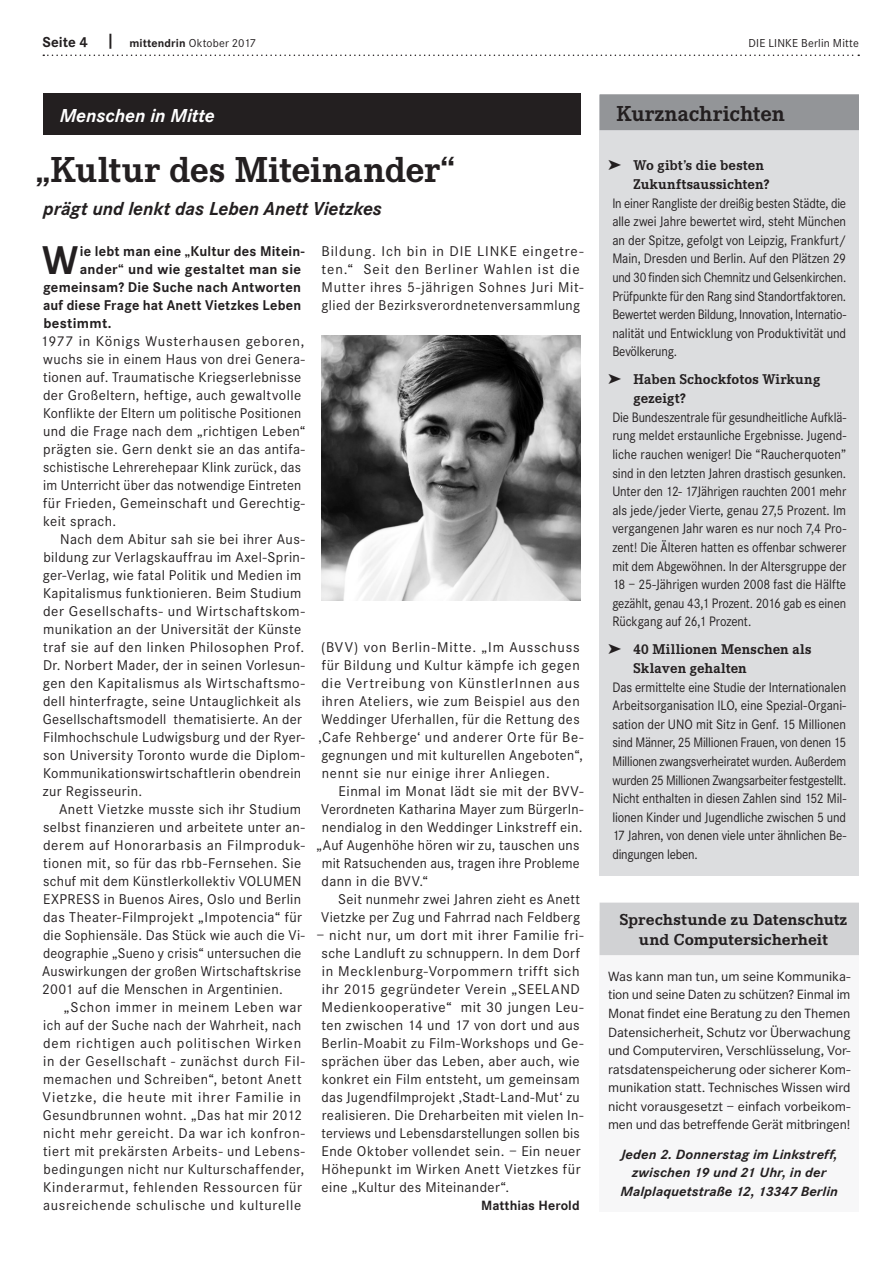
<style>
.page{position:relative;width:893px;height:1263px;background:#fff}
.page>*{position:absolute;margin:0;border:0;box-sizing:border-box;transform-origin:0 0}
.t1{font:700 41.7px "Corporate S";color:#231f20}
.t2{font:700 37.5px "Corporate E";letter-spacing:-.01em;color:#231f20}
.t3{font:700 22.5px "Corporate E";color:#231f20}
.t4{font:italic 700 19.5px "Corporate S";letter-spacing:-.005em;color:#231f20}
.t5{font:italic 700 19.5px "Corporate S";letter-spacing:-.005em;color:#fff}
.t6{font:700 16.5px/19.8px "Corporate E";color:#231f20;text-align:center;scale:1.06 1}
.t7{font:14.7px/18px "Corporate S";letter-spacing:.03em;color:#231f20}
.t8{font:14.7px/18px "Corporate S";letter-spacing:.05em;color:#231f20}
.t9{font:700 14.7px "Corporate S";letter-spacing:.02em;color:#231f20}
.t10{font:700 14.7px/19px "Corporate E";letter-spacing:.01em;color:#231f20}
.t11{font:14.7px "Corporate S";letter-spacing:.03em;color:#231f20;scale:.96 1}
.t12{font:14.25px/18.6px "Corporate S";letter-spacing:-.01em;color:#231f20;text-align:justify;scale:.89 1}
.t13{font:14.25px/18.6px "Corporate S";letter-spacing:-.01em;color:#231f20;text-align:justify;scale:.91 1}
.t14{font:14.25px/18.6px "Corporate S";letter-spacing:-.01em;color:#231f20;text-align:justify;scale:.9 1}
.t15{font:13.95px/18.6px "Corporate S";letter-spacing:-.01em;color:#231f20;text-align:justify;scale:1.06 1}
.t16{font:italic 700 13.95px/18.6px "Corporate S";letter-spacing:.005em;color:#231f20;text-align:center;scale:1.06 1}
.t17{font:700 13.95px "Corporate S";letter-spacing:.005em;color:#231f20}
.t18{font:12px "Corporate S";letter-spacing:.015em;color:#231f20}
.s1{font-weight:700;font-size:15px}
.s2{font-weight:700}
</style>
<div class="page">
<svg style="left:43px;top:55px;width:816px;height:1px"></svg>
<div style="left:600px;top:95px;width:259px;height:781px;background:#dcdddf"></div>
<div style="left:600px;top:94px;width:259px;height:36px;background:#939598"></div>
<div style="left:43px;top:94px;width:538px;height:41px;background:#231f20"></div>
<img style="left:321px;top:336px;width:259px;height:265px">
<div style="left:600px;top:921px;width:259px;height:291px;background:#f7f7f8"></div>
<div style="left:600px;top:903px;width:259px;height:52px;background:#d1d2d4"></div>
<p class="t18" style="left:43px;top:36px;width:215px"><span class="s1">Seite 4 |</span> <span class="s2">mittendrin</span> Oktober 2017</p>
<p class="t18" style="left:749px;top:36px;width:112px">DIE LINKE Berlin Mitte</p>
<h3 class="t5" style="left:60px;top:104px;width:157px">Menschen in Mitte</h3>
<h2 class="t2" style="left:36px;top:148px;width:421px">„Kultur des Miteinander“</h2>
<h3 class="t4" style="left:43px;top:197px;width:340px">prägt und lenkt das Leben Anett Vietzkes</h3>
<h1 class="t1" style="left:42px;top:236px;width:38px">W</h1>
<p class="t9" style="left:80px;top:242px;width:226px">ie lebt man eine „Kultur des Mitein-</p>
<p class="t8" style="left:321px;top:242px;width:264px">Bildung. Ich bin in DIE LINKE eingetre&shy;ten.“ Seit den Berliner Wahlen ist die Mutter ihres 5-jährigen Sohnes Juri Mit&shy;glied der Bezirksverordnetenversammlung</p>
<p class="t9" style="left:80px;top:260px;width:223px">ander“ und wie gestaltet man sie</p>
<p class="t9" style="left:43px;top:278px;width:260px">gemeinsam? Die Suche nach Antworten</p>
<p class="t9" style="left:43px;top:296px;width:260px">auf diese Frage hat Anett Vietzkes Leben</p>
<p class="t9" style="left:43px;top:314px;width:70px">bestimmt.</p>
<p class="t7" style="left:41px;top:332px;width:266px">1977 in Königs Wusterhausen geboren, wuchs sie in einem Haus von drei Genera&shy;tionen auf. Traumatische Kriegserlebnisse der Großeltern, heftige, auch gewaltvolle Konflikte der Eltern um politische Positionen und die Frage nach dem „richtigen Leben“ prägten sie. Gern denkt sie an das antifa&shy;schistische Lehrerehepaar Klink zurück, das im Unterricht über das notwendige Eintreten für Frieden, Gemeinschaft und Gerechtig&shy;keit sprach.</p>
<p class="t7" style="left:43px;top:530px;width:264px;text-indent:17px">Nach dem Abitur sah sie bei ihrer Aus&shy;bildung zur Verlagskauffrau im Axel-Sprin&shy;ger-Verlag, wie fatal Politik und Medien im Kapitalismus funktionieren. Beim Studium der Gesellschafts- und Wirtschaftskom&shy;munikation an der Universität der Künste traf sie auf den linken Philosophen Prof.<br>Dr. Norbert Mader, der in seinen Vorlesun&shy;gen den Kapitalismus als Wirtschaftsmo&shy;dell hinterfragte, seine Untauglichkeit als Gesellschaftsmodell thematisierte. An der Filmhochschule Ludwigsburg und der Ryer&shy;son University Toronto wurde die Diplom-Kommunikationswirtschaftlerin obendrein zur Regisseurin.</p>
<p class="t7" style="left:42px;top:800px;width:264px;text-indent:17px">Anett Vietzke musste sich ihr Studium selbst finanzieren und arbeitete unter an&shy;derem auf Honorarbasis an Filmproduk&shy;tionen mit, so für das rbb-Fernsehen. Sie schuf mit dem Künstlerkollektiv VOLUMEN EXPRESS in Buenos Aires, Oslo und Berlin das Theater-Filmprojekt „Impotencia“ für die Sophiensäle. Das Stück wie auch die Vi&shy;deographie „Sueno y crisis“ untersuchen die Auswirkungen der großen Wirtschaftskrise 2001 auf die Menschen in Argentinien.</p>
<p class="t7" style="left:43px;top:998px;width:264px;text-indent:21px">„Schon immer in meinem Leben war ich auf der Suche nach der Wahrheit, nach dem richtigen auch politischen Wirken in der Gesellschaft - zunächst durch Fil&shy;memachen und Schreiben“, betont Anett Vietzke, die heute mit ihrer Familie in Gesundbrunnen wohnt. „Das hat mir 2012 nicht mehr gereicht. Da war ich konfron&shy;tiert mit prekärsten Arbeits- und Lebens&shy;bedingungen nicht nur Kulturschaffender, Kinderarmut, fehlenden Ressourcen für ausreichende schulische und kulturelle</p>
<p class="t7" style="left:319px;top:638px;width:266px">(BVV) von Berlin-Mitte. „Im Ausschuss für Bildung und Kultur kämpfe ich gegen die Vertreibung von KünstlerInnen aus ihren Ateliers, wie zum Beispiel aus den Weddinger Uferhallen, für die Rettung des ‚Cafe Rehberge‘ und anderer Orte für Be&shy;gegnungen und mit kulturellen Angeboten“, nennt sie nur einige ihrer Anliegen.</p>
<p class="t7" style="left:339px;top:782px;width:246px">Einmal im Monat lädt sie mit der BVV-</p>
<p class="t7" style="left:321px;top:800px;width:264px">Verordneten Katharina Mayer zum BürgerIn-</p>
<p class="t7" style="left:322px;top:818px;width:262px">nendialog in den Weddinger Linkstreff ein.</p>
<p class="t7" style="left:317px;top:836px;width:264px">„Auf Augenhöhe hören wir zu, tauschen uns</p>
<p class="t11" style="left:322px;top:855px;width:270px">mit Ratsuchenden aus, tragen ihre Probleme</p>
<p class="t7" style="left:322px;top:872px;width:108px">dann in die BVV.“</p>
<p class="t7" style="left:338px;top:890px;width:243px">Seit nunmehr zwei Jahren zieht es Anett</p>
<p class="t7" style="left:321px;top:908px;width:260px">Vietzke per Zug und Fahrrad nach Feldberg</p>
<p class="t7" style="left:322px;top:926px;width:264px;text-indent:-5px">– nicht nur, um dort mit ihrer Familie fri&shy;sche Landluft zu schnuppern. In dem Dorf in Mecklenburg-Vorpommern trifft sich ihr 2015 gegründeter Verein „SEELAND Medienkooperative“ mit 30 jungen Leu&shy;ten zwischen 14 und 17 von dort und aus Berlin-Moabit zu Film-Workshops und Ge&shy;sprächen über das Leben, aber auch, wie konkret ein Film entsteht, um gemeinsam das Jugendfilmprojekt ‚Stadt-Land-Mut‘ zu realisieren. Die Dreharbeiten mit vielen In&shy;terviews und Lebensdarstellungen sollen bis Ende Oktober vollendet sein. – Ein neuer Höhepunkt im Wirken Anett Vietzkes für eine „Kultur des Miteinander“.</p>
<p class="t17" style="left:481px;top:1197px;width:100px">Matthias Herold</p>
<h3 class="t3" style="left:617px;top:100px;width:170px">Kurznachrichten</h3>
<p class="t10" style="left:634px;top:156px;width:137px;text-indent:-26px">➤ Wo gibt’s die besten<br>Zukunftsaussichten?</p>
<p class="t14" style="left:612px;top:194px;width:261px">In einer Rangliste der dreißig besten Städte, die alle zwei Jahre bewertet wird, steht München an der Spitze, gefolgt von Leipzig, Frankfurt/ Main, Dresden und Berlin. Auf den Plätzen 29 und 30 finden sich Chemnitz und Gelsenkirchen.<br>Prüfpunkte für den Rang sind Standortfaktoren.<br>Bewertet werden Bildung, Innovation, Internatio&shy;nalität und Entwicklung von Produktivität und Bevölkerung.</p>
<p class="t10" style="left:634px;top:370px;width:188px;text-indent:-26px">➤ Haben Schockfotos Wirkung gezeigt?</p>
<p class="t12" style="left:612px;top:408px;width:264px">Die Bundeszentrale für gesundheitliche Aufklä&shy;rung meldet erstaunliche Ergebnisse. Jugend&shy;liche rauchen weniger! Die “Raucherquoten” sind in den letzten Jahren drastisch gesunken.<br>Unter den 12- 17Jährigen rauchten 2001 mehr als jede/jeder Vierte, genau 27,5 Prozent. Im vergangenen Jahr waren es nur noch 7,4 Pro&shy;zent! Die Älteren hatten es offenbar schwerer mit dem Abgewöhnen. In der Altersgruppe der 18 – 25-Jährigen wurden 2008 fast die Hälfte gezählt, genau 43,1 Prozent. 2016 gab es einen Rückgang auf 26,1 Prozent.</p>
<p class="t10" style="left:634px;top:640px;width:179px;text-indent:-26px">➤ 40 Millionen Menschen als<br>Sklaven gehalten</p>
<p class="t13" style="left:612px;top:678px;width:259px">Das ermittelte eine Studie der Internationalen Arbeitsorganisation ILO, eine Spezial-Organi&shy;sation der UNO mit Sitz in Genf. 15 Millionen sind Männer, 25 Millionen Frauen, von denen 15<br>Millionen zwangsverheiratet wurden. Außerdem wurden 25 Millionen Zwangsarbeiter festgestellt.<br>Nicht enthalten in diesen Zahlen sind 152 Mil&shy;lionen Kinder und Jugendliche zwischen 5 und 17 Jahren, von denen viele unter ähnlichen Be&shy;dingungen leben.</p>
<p class="t6" style="left:620px;top:910px;width:216px">Sprechstunde zu Datenschutz und Computersicherheit</p>
<p class="t15" style="left:608px;top:967px;width:230px">Was kann man tun, um seine Kommunika&shy;tion und seine Daten zu schützen? Einmal im Monat findet eine Beratung zu den Themen Datensicherheit, Schutz vor Überwachung und Computerviren, Verschlüsselung, Vor&shy;ratsdatenspeicherung oder sicherer Kom&shy;munikation statt. Technisches Wissen wird nicht vorausgesetzt – einfach vorbeikom&shy;men und das betreffende Gerät mitbringen!</p>
<p class="t16" style="left:620px;top:1145px;width:207px">Jeden 2. Donnerstag im Linkstreff, zwischen 19 und 21 Uhr, in der<br>Malplaquetstraße 12, 13347 Berlin</p>
</div>
